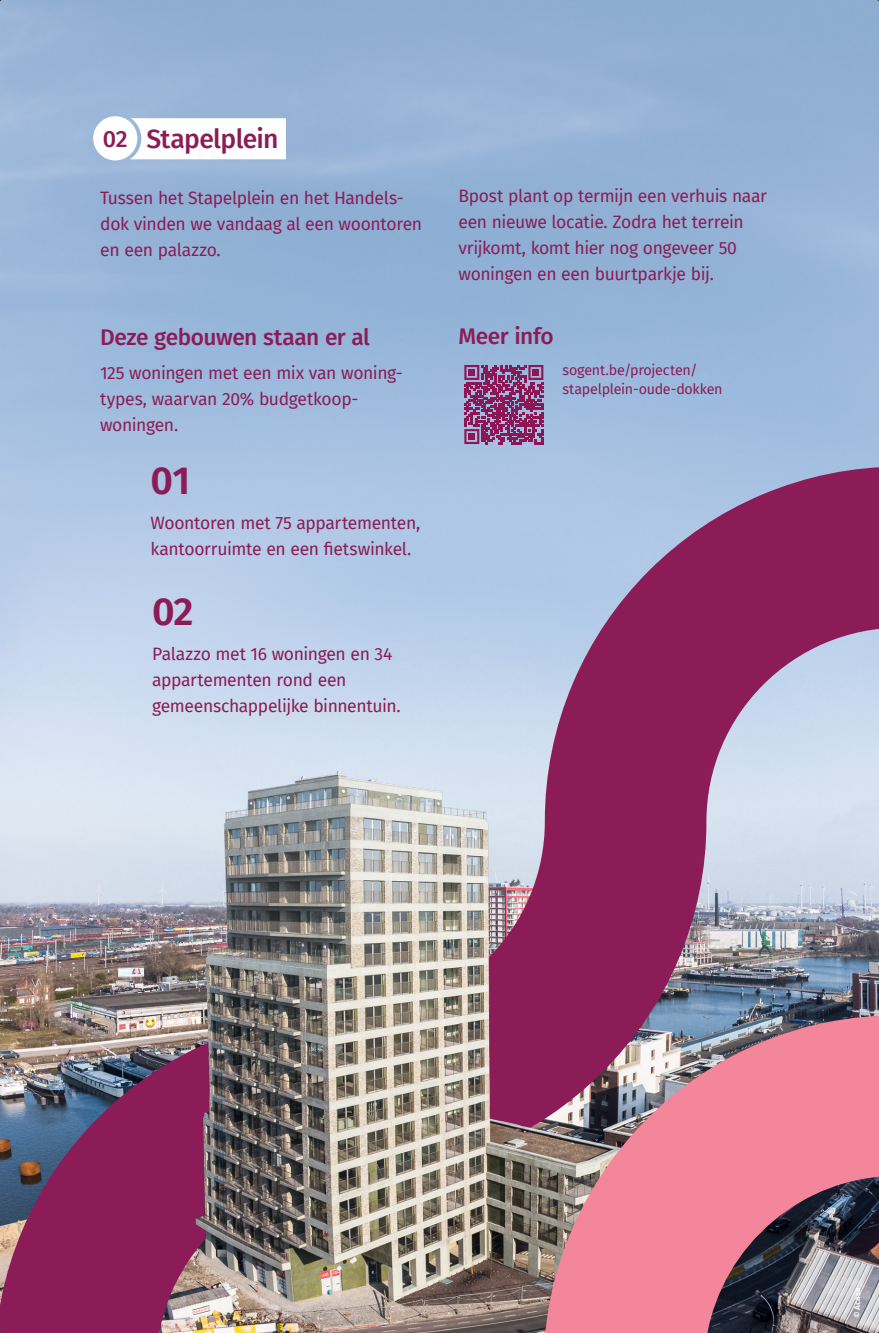
<style>
.page{position:relative;width:879px;height:1333px;background:#fff}
.page>*{position:absolute;margin:0;border:0;box-sizing:border-box;transform-origin:0 0}
.t1{font:600 39px "Fira Sans";color:#8b1c57}
.t2{font:500 26.4px "Fira Sans";letter-spacing:-.025em;color:#8b1c57}
.t3{font:500 22.6px "Fira Sans";letter-spacing:-.02em;color:#8b1c57}
.t4{font:17.4px/26px "Fira Sans";letter-spacing:-.02em;color:#8b1c57}
.t5{font:14.2px/18.8px "Fira Sans";letter-spacing:-.02em;color:#8b1c57}
.t6{font:600 8.2px "Fira Sans";color:#fff}
.s1{font-size:23.4px}
</style>
<div class="page">
<img style="left:0;top:0;width:878px;height:1332px">
<img style="left:0;top:1013px;width:350px;height:319px">
<svg style="left:350px;top:466px;width:528px;height:549px;background:#a68eb0"></svg>
<div style="left:93px;top:116px;width:44px;height:44px;background:#fff;border-radius:50%"></div>
<svg style="left:130px;top:118px;width:156px;height:41px"></svg>
<svg style="left:464px;top:365px;width:79px;height:79px;background:#924a81"></svg>
<div style="left:468px;top:433px;width:7px;height:7px;background:#8c1656"></div>
<img style="left:185px;top:749px;width:447px;height:576px">
<img style="left:545px;top:1015px;width:333px;height:317px">
<p class="t2" style="left:103px;top:118px;width:177px"><span class="s1">02</span> Stapelplein</p>
<p class="t4" style="left:100px;top:184px;width:323px">Tussen het Stapelplein en het Handels&shy;dok vinden we vandaag al een woontoren en een palazzo.</p>
<p class="t4" style="left:458px;top:183px;width:310px">Bpost plant op termijn een verhuis naar een nieuwe locatie. Zodra het terrein vrijkomt, komt hier nog ongeveer 50 woningen en een buurtparkje bij.</p>
<p class="t3" style="left:100px;top:319px;width:271px">Deze gebouwen staan er al</p>
<p class="t3" style="left:458px;top:317px;width:97px">Meer info</p>
<p class="t4" style="left:100px;top:360px;width:304px">125 woningen met een mix van woning&shy;types, waarvan 20% budgetkoop&shy;woningen.</p>
<p class="t5" style="left:562px;top:360px;width:162px">sogent.be/projecten/ stapelplein-oude-dokken</p>
<p class="t1" style="left:151px;top:448px;width:41px">01</p>
<p class="t4" style="left:151px;top:509px;width:271px">Woontoren met 75 appartementen, kantoorruimte en een fietswinkel.</p>
<p class="t1" style="left:152px;top:579px;width:43px">02</p>
<p class="t4" style="left:152px;top:640px;width:250px">Palazzo met 16 woningen en 34 appartementen rond een gemeenschappelijke binnentuin.</p>
<p class="t6" style="left:850px;top:1318px;width:32px;rotate:-90deg">© Acasa</p>
</div>
